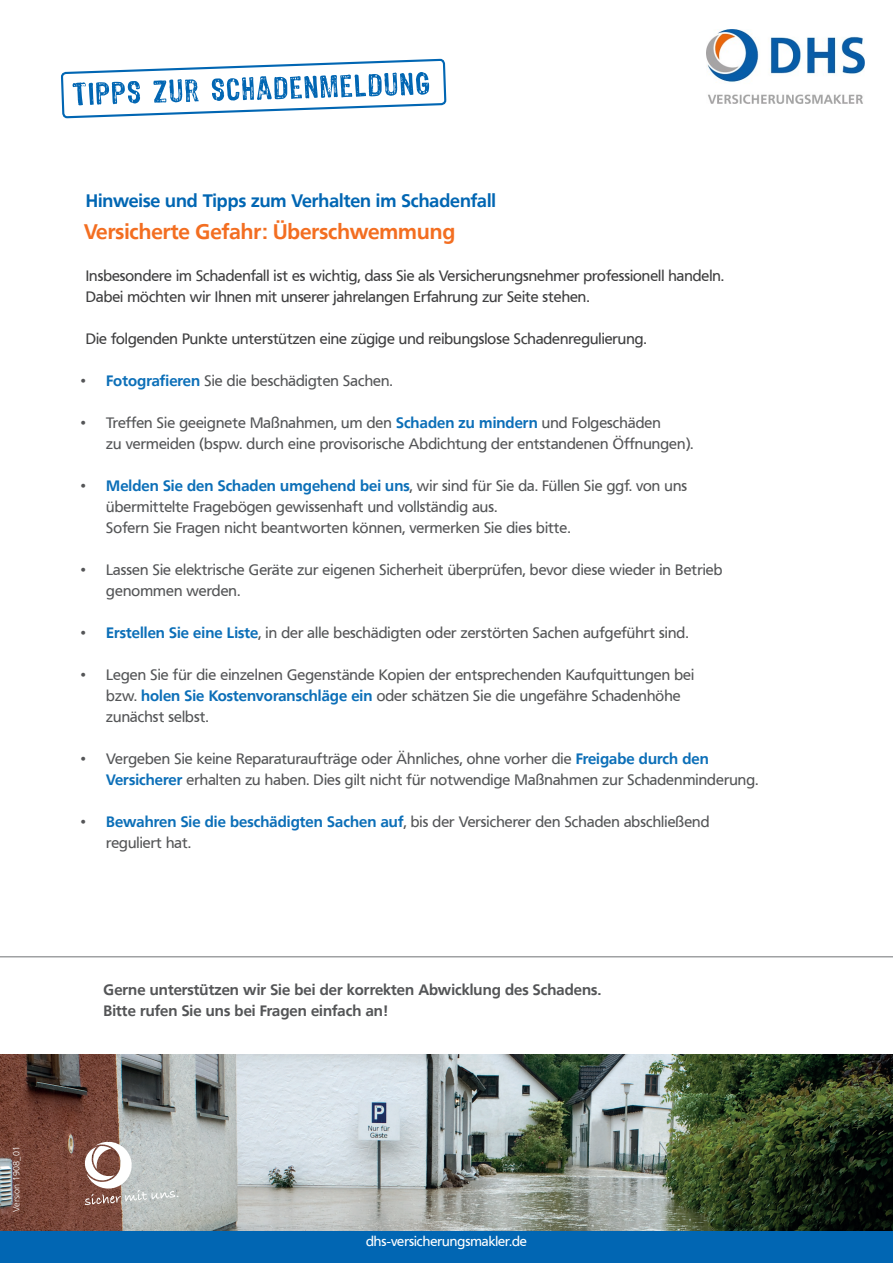
<style>
.page{position:relative;width:893px;height:1263px;background:#fff}
.page>*{position:absolute;margin:0;border:0;box-sizing:border-box;transform-origin:0 0}
.t1{font:700 21px "Frutiger VR";color:#f36e21}
.t2{font:700 18px "Frutiger VR";color:#0166b3}
.t3{font:15px/21px "Frutiger VR";letter-spacing:.005em;color:#545557}
.t4{font:15px/21px "Frutiger VR";color:#3e3e3f}
.t5{font:700 15px/21px "Frutiger VR";letter-spacing:.005em;color:#545557}
.t6{font:13.5px "Frutiger VR";color:#fff}
.t7{font:300 9px "Frutiger LT Pro";color:#fff}
.s1{font-weight:700;color:#0c6fb8}
</style>
<div class="page">
<img style="left:0;top:1054px;width:893px;height:177px">
<div style="left:0;top:1231px;width:893px;height:32px;background:#0166b3"></div>
<svg style="left:84px;top:1140px;width:95px;height:65px"></svg>
<svg style="left:61px;top:60px;width:385px;height:59px"></svg>
<svg style="left:72px;top:72px;width:357px;height:33px"></svg>
<hr style="left:0;top:956px;width:893px;height:1px;background:#808285">
<img style="left:706px;top:29px;width:159px;height:75px">
<p class="t7" style="left:11px;top:1211px;width:67px;rotate:-90deg">Version 1908_01</p>
<p class="t2" style="left:86px;top:190px;width:412px">Hinweise und Tipps zum Verhalten im Schadenfall</p>
<h1 class="t1" style="left:84px;top:219px;width:373px">Versicherte Gefahr: Überschwemmung</h1>
<p class="t4" style="left:86px;top:265px;width:640px">Insbesondere im Schadenfall ist es wichtig, dass Sie als Versicherungsnehmer professionell handeln.<br>Dabei möchten wir Ihnen mit unserer jahrelangen Erfahrung zur Seite stehen.</p>
<p class="t4" style="left:86px;top:328px;width:562px">Die folgenden Punkte unterstützen eine zügige und reibungslose Schadenregulierung.</p>
<p class="t3" style="left:81px;top:370px;width:313px">• <span class="s1">Fotografieren</span> Sie die beschädigten Sachen.</p>
<p class="t3" style="left:106px;top:412px;width:588px;text-indent:-25px">• Treffen Sie geeignete Maßnahmen, um den <span class="s1">Schaden zu mindern</span> und Folgeschäden<br>zu vermeiden (bspw. durch eine provisorische Abdichtung der entstandenen Öffnungen).</p>
<p class="t3" style="left:106px;top:475px;width:582px;text-indent:-25px">• <span class="s1">Melden Sie den Schaden umgehend bei uns</span>, wir sind für Sie da. Füllen Sie ggf. von uns übermittelte Fragebögen gewissenhaft und vollständig aus.<br>Sofern Sie Fragen nicht beantworten können, vermerken Sie dies bitte.</p>
<p class="t3" style="left:106px;top:559px;width:618px;text-indent:-25px">• Lassen Sie elektrische Geräte zur eigenen Sicherheit überprüfen, bevor diese wieder in Betrieb genommen werden.</p>
<p class="t3" style="left:81px;top:622px;width:609px">• <span class="s1">Erstellen Sie eine Liste</span>, in der alle beschädigten oder zerstörten Sachen aufgeführt sind.</p>
<p class="t3" style="left:106px;top:664px;width:589px;text-indent:-25px">• Legen Sie für die einzelnen Gegenstände Kopien der entsprechenden Kaufquittungen bei bzw. <span class="s1">holen Sie Kostenvoranschläge ein</span> oder schätzen Sie die ungefähre Schadenhöhe zunächst selbst.</p>
<p class="t3" style="left:106px;top:748px;width:653px;text-indent:-25px">• Vergeben Sie keine Reparaturaufträge oder Ähnliches, ohne vorher die <span class="s1">Freigabe durch den<br>Versicherer</span> erhalten zu haben. Dies gilt nicht für notwendige Maßnahmen zur Schadenminderung.</p>
<p class="t3" style="left:106px;top:811px;width:605px;text-indent:-25px">• <span class="s1">Bewahren Sie die beschädigten Sachen auf</span>, bis der Versicherer den Schaden abschließend reguliert hat.</p>
<p class="t5" style="left:104px;top:979px;width:499px">Gerne unterstützen wir Sie bei der korrekten Abwicklung des Schadens.<br>Bitte rufen Sie uns bei Fragen einfach an!</p>
<p class="t6" style="left:366px;top:1233px;width:162px">dhs-versicherungsmakler.de</p>
</div>
